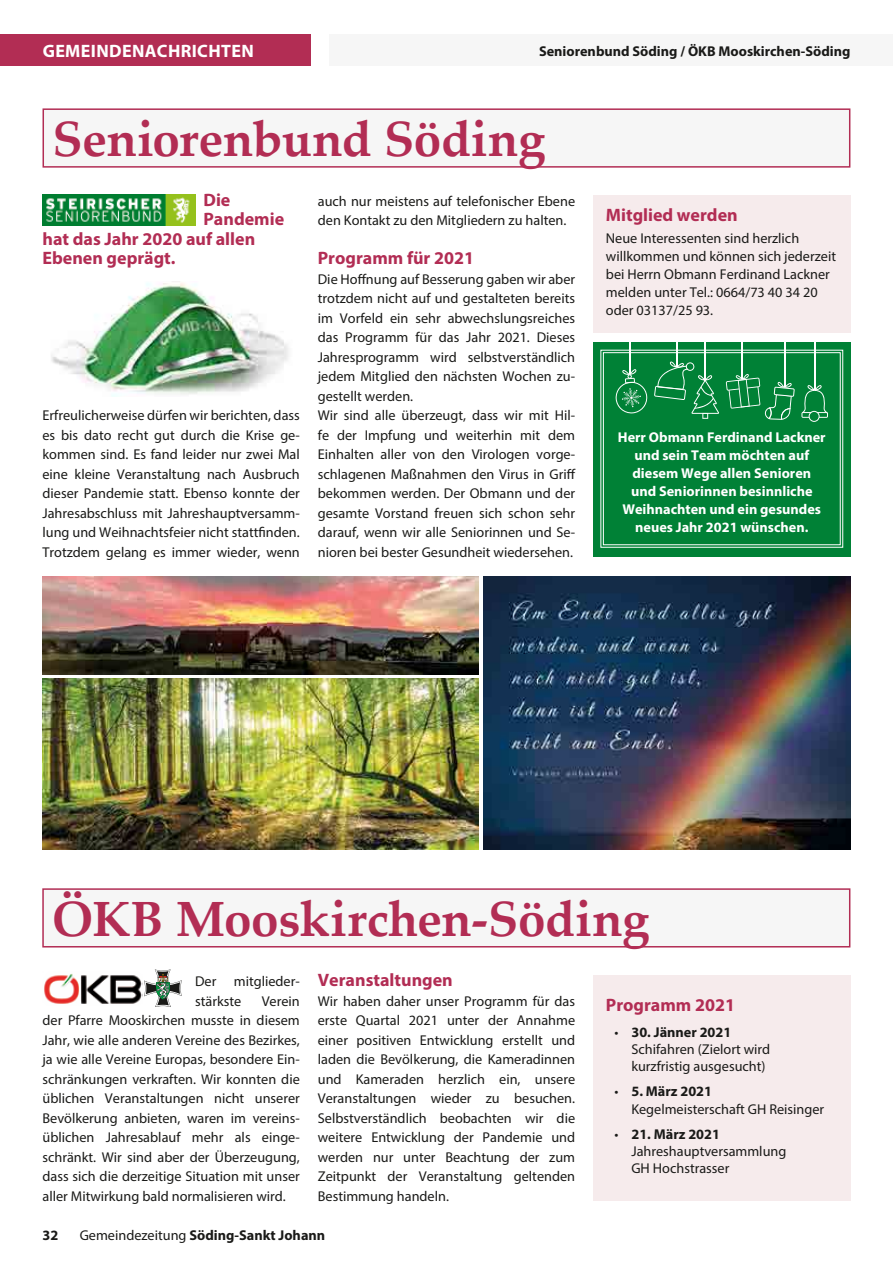
<style>
.page{position:relative;width:893px;height:1263px;background:#fff}
.page>*{position:absolute;margin:0;border:0;box-sizing:border-box;transform-origin:0 0}
.t1{font:700 49.5px "Palatino Linotype";letter-spacing:-.01em;color:#b22d54}
.t2{font:700 18px "Myriad Pro";color:#b22d54}
.t3{font:700 18px "Myriad Pro";letter-spacing:.02em;color:#fff}
.t4{font:14.25px/19.5px "Myriad Pro";color:#1a1a18}
.t5{font:700 14.25px/18px "Myriad Pro";color:#fff;text-align:center}
.t6{font:700 14.25px "Myriad Pro";color:#1a1a18}
.s1{font-weight:700}
.s2{font-weight:400}
</style>
<div class="page">
<div style="left:329px;top:34px;width:564px;height:32px;background:#f6f6f6"></div>
<div style="left:0;top:34px;width:311px;height:32px;background:#b22d54"></div>
<img style="left:51px;top:281px;width:238px;height:115px">
<img style="left:43px;top:195px;width:152px;height:30px">
<div style="left:43px;top:109px;width:807px;height:58px;background:#f6f6f6"></div>
<div style="left:43px;top:108px;width:807px;height:60px;border:2px solid #b22d54"></div>
<div style="left:593px;top:342px;width:257px;height:215px;background:#008136"></div>
<hr style="left:629px;top:342px;width:1px;height:32px;background:#fff">
<svg style="left:654px;top:342px;width:65px;height:8px"></svg>
<hr style="left:704px;top:342px;width:2px;height:38px;background:#fff">
<hr style="left:742px;top:342px;width:1px;height:37px;background:#fff">
<hr style="left:784px;top:342px;width:1px;height:45px;background:#fff">
<hr style="left:814px;top:342px;width:1px;height:48px;background:#fff">
<svg style="left:600px;top:350px;width:243px;height:198px"></svg>
<div style="left:603px;top:352px;width:237px;height:193px;border:1px solid #fff"></div>
<div style="left:593px;top:195px;width:257px;height:137px;background:#f6ebec"></div>
<img style="left:483px;top:576px;width:367px;height:273px">
<img style="left:43px;top:576px;width:436px;height:98px">
<img style="left:43px;top:678px;width:436px;height:171px">
<div style="left:43px;top:889px;width:807px;height:58px;background:#f6f6f6"></div>
<div style="left:42px;top:888px;width:808px;height:59px;border:2px solid #b22d54"></div>
<img style="left:44px;top:973px;width:98px;height:31px">
<svg style="left:144px;top:969px;width:38px;height:38px"></svg>
<div style="left:593px;top:975px;width:257px;height:225px;background:#f6ebec"></div>
<p class="t3" style="left:43px;top:39px;width:213px">GEMEINDENACHRICHTEN</p>
<p class="t6" style="left:539px;top:42px;width:313px">Seniorenbund Söding / ÖKB Mooskirchen-Söding</p>
<h1 class="t1" style="left:53px;top:104px;width:494px">Seniorenbund Söding</h1>
<p class="t2" style="left:204px;top:188px;width:28px">Die</p>
<p class="t2" style="left:204px;top:208px;width:82px">Pandemie</p>
<p class="t2" style="left:43px;top:227px;width:214px">hat das Jahr 2020 auf allen</p>
<p class="t2" style="left:43px;top:247px;width:135px">Ebenen geprägt.</p>
<p class="t4" style="left:43px;top:406px;width:259px;text-align:justify">Erfreulicherweise dürfen wir berichten, dass es bis dato recht gut durch die Krise ge&shy;kommen sind. Es fand leider nur zwei Mal eine kleine Veranstaltung nach Ausbruch dieser Pandemie statt. Ebenso konnte der Jahresabschluss mit Jahreshauptversamm&shy;lung und Weihnachtsfeier nicht stattfinden.<br>Trotzdem gelang es immer wieder, wenn</p>
<p class="t4" style="left:318px;top:191px;width:259px">auch nur meistens auf telefonischer Ebene den Kontakt zu den Mitgliedern zu halten.</p>
<p class="t2" style="left:318px;top:247px;width:158px">Programm für 2021</p>
<p class="t4" style="left:318px;top:269px;width:259px">Die Hoffnung auf Besserung gaben wir aber trotzdem nicht auf und gestalteten bereits im Vorfeld ein sehr abwechslungsreiches das Programm für das Jahr 2021. Dieses Jahresprogramm wird selbstverständlich jedem Mitglied den nächsten Wochen zu&shy;gestellt werden.<br>Wir sind alle überzeugt, dass wir mit Hil&shy;fe der Impfung und weiterhin mit dem Einhalten aller von den Virologen vorge&shy;schlagenen Maßnahmen den Virus in Griff bekommen werden. Der Obmann und der gesamte Vorstand freuen sich schon sehr darauf, wenn wir alle Seniorinnen und Se&shy;nioren bei bester Gesundheit wiedersehen.</p>
<p class="t2" style="left:606px;top:203px;width:133px">Mitglied werden</p>
<p class="t4" style="left:606px;top:229px;width:232px;line-height:18px">Neue Interessenten sind herzlich willkommen und können sich jederzeit bei Herrn Obmann Ferdinand Lackner melden unter Tel.: 0664/73 40 34 20 oder 03137/25 93.</p>
<p class="t5" style="left:618px;top:427px;width:209px">Herr Obmann Ferdinand Lackner und sein Team möchten auf diesem Wege allen Senioren<br>und Seniorinnen besinnliche<br>Weihnachten und ein gesundes neues Jahr 2021 wünschen.</p>
<h1 class="t1" style="left:52px;top:884px;width:599px">ÖKB Mooskirchen-Söding</h1>
<p class="t4" style="left:195px;top:971px;width:106px">Der mitglieder&shy;stärkste</p>
<p class="t2" style="left:318px;top:968px;width:136px">Veranstaltungen</p>
<p class="t4" style="left:318px;top:991px;width:259px;text-align:justify">Wir haben daher unser Programm für das erste Quartal 2021 unter der Annahme einer positiven Entwicklung erstellt und laden die Bevölkerung, die Kameradinnen und Kameraden herzlich ein, unsere Veranstaltungen wieder zu besuchen.<br>Selbstverständlich beobachten wir die weitere Entwicklung der Pandemie und werden nur unter Beachtung der zum Zeitpunkt der Veranstaltung geltenden Bestimmung handeln.</p>
<p class="t2" style="left:606px;top:993px;width:131px">Programm 2021</p>
<p class="t4" style="left:43px;top:991px;width:259px;text-align:justify;text-indent:219px">Verein der Pfarre Mooskirchen musste in diesem Jahr, wie alle anderen Vereine des Bezirkes, ja wie alle Vereine Europas, besondere Ein&shy;schränkungen verkraften. Wir konnten die üblichen Veranstaltungen nicht unserer Bevölkerung anbieten, waren im vereins&shy;üblichen Jahresablauf mehr als einge&shy;schränkt. Wir sind aber der Überzeugung, dass sich die derzeitige Situation mit unser aller Mitwirkung bald normalisieren wird.</p>
<p class="t4" style="left:631px;top:1023px;width:140px;line-height:17.1px;text-indent:-17px">• <span class="s1">30. Jänner 2021<br></span>Schifahren (Zielort wird kurzfristig ausgesucht)</p>
<p class="t4" style="left:631px;top:1083px;width:194px;line-height:17.1px;text-indent:-17px">• <span class="s1">5. März 2021<br></span>Kegelmeisterschaft GH Reisinger</p>
<p class="t4" style="left:631px;top:1126px;width:156px;line-height:17.1px;text-indent:-17px">• <span class="s1">21. März 2021<br></span>Jahreshauptversammlung<br>GH Hochstrasser</p>
<p class="t6" style="left:43px;top:1225px;width:17px">32</p>
<p class="t6" style="left:80px;top:1225px;width:247px"><span class="s2">Gemeindezeitung</span> Söding-Sankt Johann</p>
</div>
